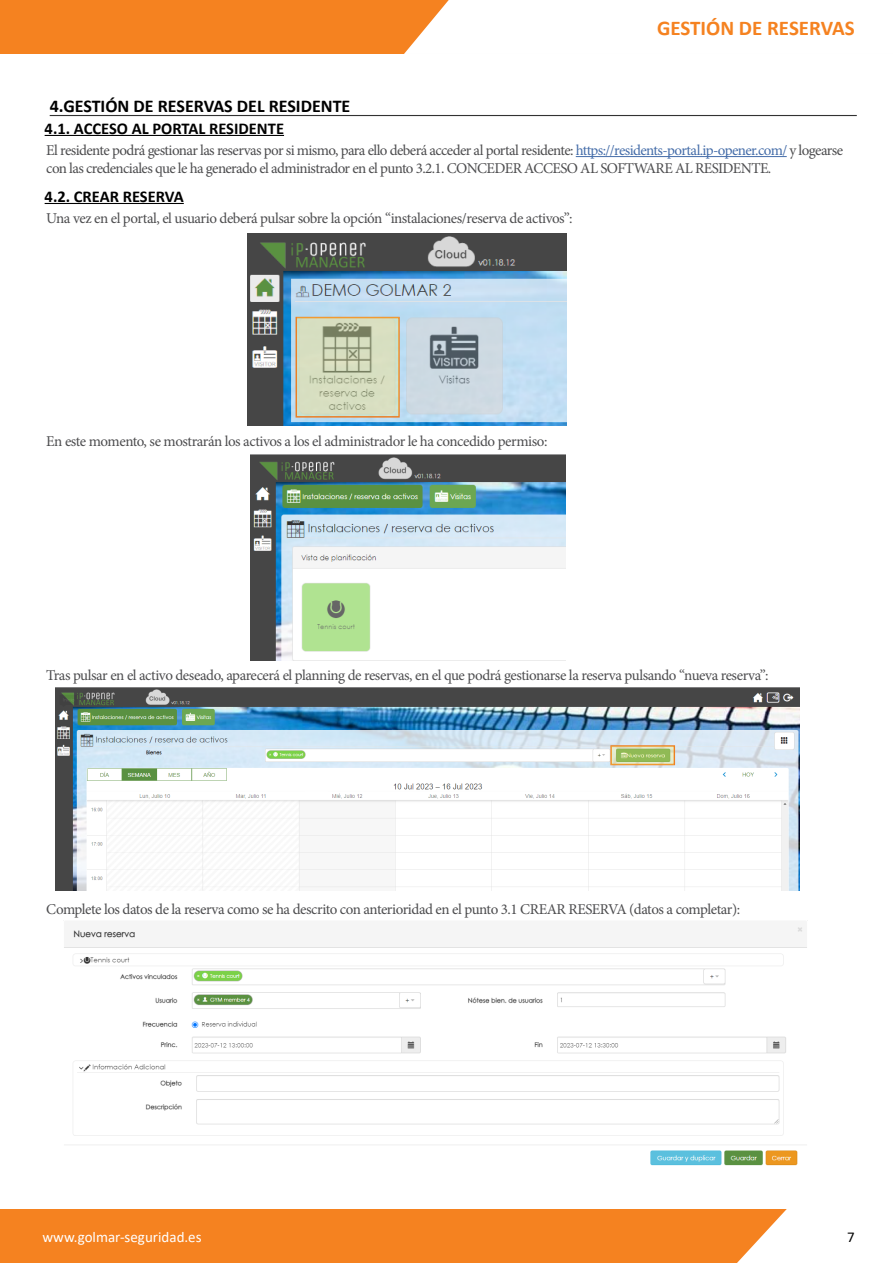
<style>
.page{position:relative;width:893px;height:1263px;background:#fff}
.page>*{position:absolute;margin:0;border:0;box-sizing:border-box;transform-origin:0 0}
.t1{font:700 21px "Calibri";color:#f58220}
.t2{font:700 18px "Calibri";color:#000}
.t3{font:700 16.5px "Calibri";color:#000}
.t4{font:15px/18px "Minion Pro";letter-spacing:-.035em;color:#4d4d4f}
.t5{font:15px "Calibri";color:#fff}
.t6{font:15px "Calibri";color:#000}
.s1{color:#456da9}
</style>
<div class="page">
<div style="left:0;top:0;width:893px;height:54px;background:#f58220"></div>
<div style="left:404px;top:0;width:489px;height:54px;background:#fff"></div>
<div style="left:0;top:1209px;width:787px;height:54px;background:#f58220"></div>
<hr style="left:50px;top:115px;width:807px;height:1px;background:#323232">
<hr style="left:45px;top:135px;width:239px;height:1px;background:#000">
<hr style="left:45px;top:203px;width:139px;height:1px;background:#000">
<hr style="left:576px;top:156px;width:211px;height:1px;background:#456da9">
<img style="left:248px;top:234px;width:319px;height:192px">
<div style="left:296px;top:317px;width:104px;height:101px;border:2px solid #ed7f23"></div>
<svg style="left:297px;top:317px;width:101px;height:98px;background:#cbd2b3"></svg>
<img style="left:251px;top:454px;width:315px;height:206px">
<img style="left:55px;top:688px;width:744px;height:203px">
<div style="left:610px;top:745px;width:65px;height:20px;border:2px solid #ed7f23"></div>
<svg style="left:611px;top:746px;width:63px;height:19px"></svg>
<img style="left:64px;top:920px;width:744px;height:246px">
<p class="t2" style="left:50px;top:93px;width:302px">4.GESTIÓN DE RESERVAS DEL RESIDENTE</p>
<p class="t3" style="left:45px;top:116px;width:241px">4.1. ACCESO AL PORTAL RESIDENTE</p>
<h1 class="t1" style="left:657px;top:13px;width:199px">GESTIÓN DE RESERVAS</h1>
<p class="t4" style="left:46px;top:141px;width:798px">El residente podrá gestionar las reservas por si mismo, para ello deberá acceder al portal residente: <span class="s1">https://residents-portal.ip-opener.com/</span> y logearse con las credenciales que le ha generado el administrador en el punto 3.2.1. CONCEDER ACCESO AL SOFTWARE AL RESIDENTE.</p>
<p class="t4" style="left:46px;top:209px;width:528px">Una vez en el portal, el usuario deberá pulsar sobre la opción “instalaciones/reserva de activos”:</p>
<p class="t3" style="left:45px;top:184px;width:141px">4.2. CREAR RESERVA</p>
<p class="t4" style="left:46px;top:433px;width:503px">En este momento, se mostrarán los activos a los el administrador le ha concedido permiso:</p>
<p class="t4" style="left:46px;top:666px;width:724px">Tras pulsar en el activo deseado, aparecerá el planning de reservas, en el que podrá gestionarse la reserva pulsando “nueva reserva”:</p>
<p class="t4" style="left:46px;top:900px;width:695px">Complete los datos de la reserva como se ha descrito con anterioridad en el punto 3.1 CREAR RESERVA (datos a completar):</p>
<p class="t5" style="left:43px;top:1226px;width:161px">www.golmar-seguridad.es</p>
<p class="t6" style="left:847px;top:1226px;width:9px">7</p>
</div>
